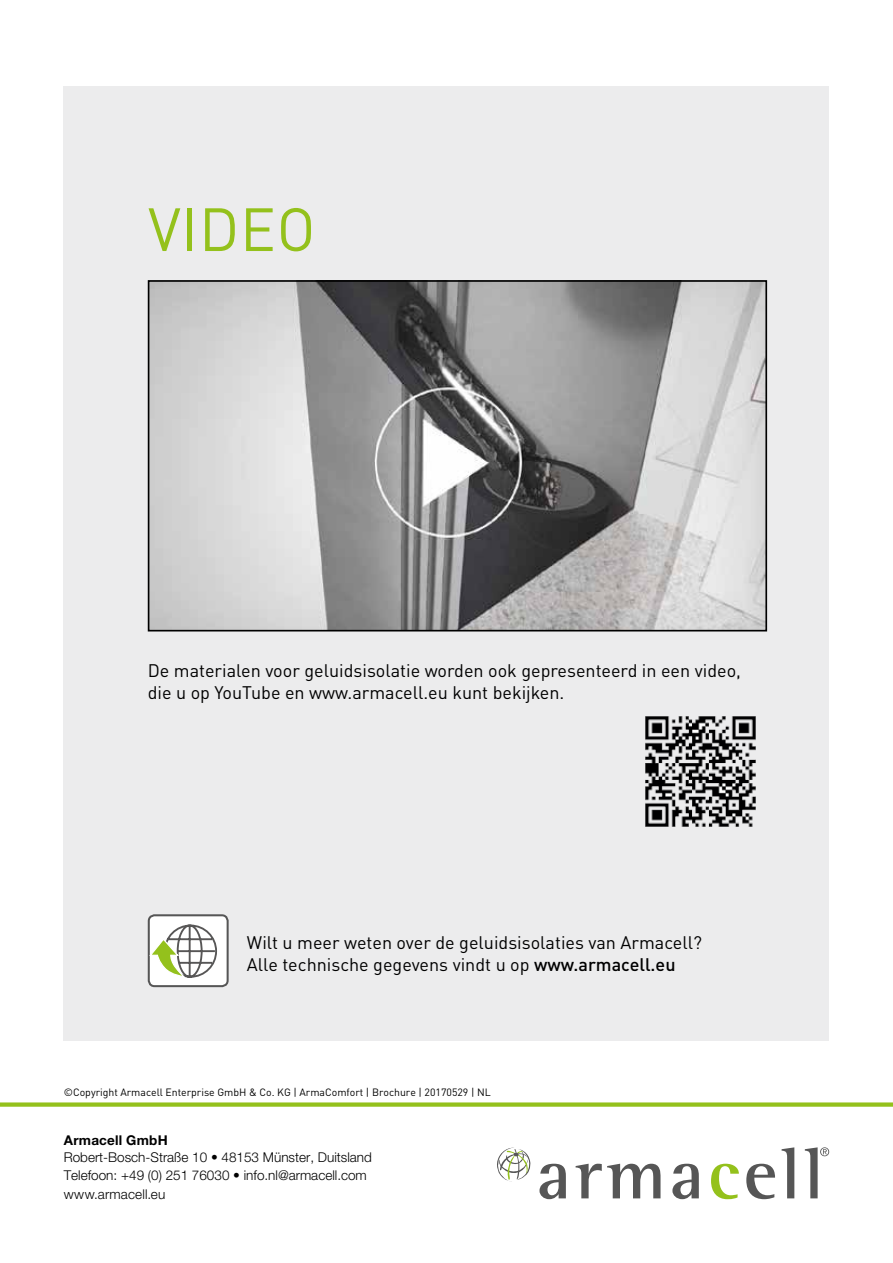
<style>
.page{position:relative;width:893px;height:1263px;background:#fff}
.page>*{position:absolute;margin:0;border:0;box-sizing:border-box;transform-origin:0 0}
.t1{font:60px "DIN Pro";letter-spacing:.01em;color:#94c11c}
.t2{font:18px/21.6px "DIN Pro";color:#000}
.t3{font:300 13.5px/18.5px "Helvetica Neue LT Std";color:#000}
.t4{font:700 13.5px "Helvetica Neue LT Std";letter-spacing:.02em;color:#000}
.t5{font:10.5px "DIN Pro";color:#000}
.s1{font-weight:500}
</style>
<div class="page">
<div style="left:64px;top:86px;width:765px;height:954px;background:#ececed"></div>
<svg style="left:539px;top:1164px;width:27px;height:35px"></svg>
<svg style="left:576px;top:1164px;width:84px;height:34px"></svg>
<svg style="left:672px;top:1164px;width:27px;height:35px"></svg>
<svg style="left:711px;top:1164px;width:28px;height:35px"></svg>
<svg style="left:746px;top:1164px;width:29px;height:35px"></svg>
<svg style="left:782px;top:1147px;width:12px;height:51px"></svg>
<svg style="left:805px;top:1147px;width:24px;height:51px"></svg>
<svg style="left:497px;top:1147px;width:34px;height:35px"></svg>
<div style="left:0;top:1102px;width:893px;height:5px;background:#94c11c"></div>
<div style="left:149px;top:915px;width:79px;height:71px;background:#fff;border-radius:6px"></div>
<div style="left:148px;top:914px;width:81px;height:73px;border:2px solid #565656;border-radius:6px"></div>
<svg style="left:148px;top:924px;width:69px;height:55px"></svg>
<img style="left:151px;top:283px;width:613px;height:345px">
<div style="left:148px;top:280px;width:619px;height:351px;border:2px solid #000"></div>
<img style="left:645px;top:716px;width:111px;height:111px">
<h1 class="t1" style="left:148px;top:182px;width:169px">VIDEO</h1>
<p class="t2" style="left:148px;top:658px;width:595px">De materialen voor geluidsisolatie worden ook gepresenteerd in een video, die u op YouTube en www.armacell.eu kunt bekijken.</p>
<p class="t2" style="left:247px;top:930px;width:457px">Wilt u meer weten over de geluidsisolaties van Armacell?<br>Alle technische gegevens vindt u op <span class="s1">www.armacell.eu</span></p>
<p class="t5" style="left:64px;top:1084px;width:428px">©Copyright Armacell Enterprise GmbH &amp; Co. KG | ArmaComfort | Brochure | 20170529 | NL</p>
<p class="t4" style="left:64px;top:1132px;width:105px">Armacell GmbH</p>
<p class="t3" style="left:64px;top:1148px;width:310px">Robert-Bosch-Straße 10 • 48153 Münster, Duitsland<br>Telefoon: +49 (0) 251 76030 • info.nl@armacell.com www.armacell.eu</p>
</div>
